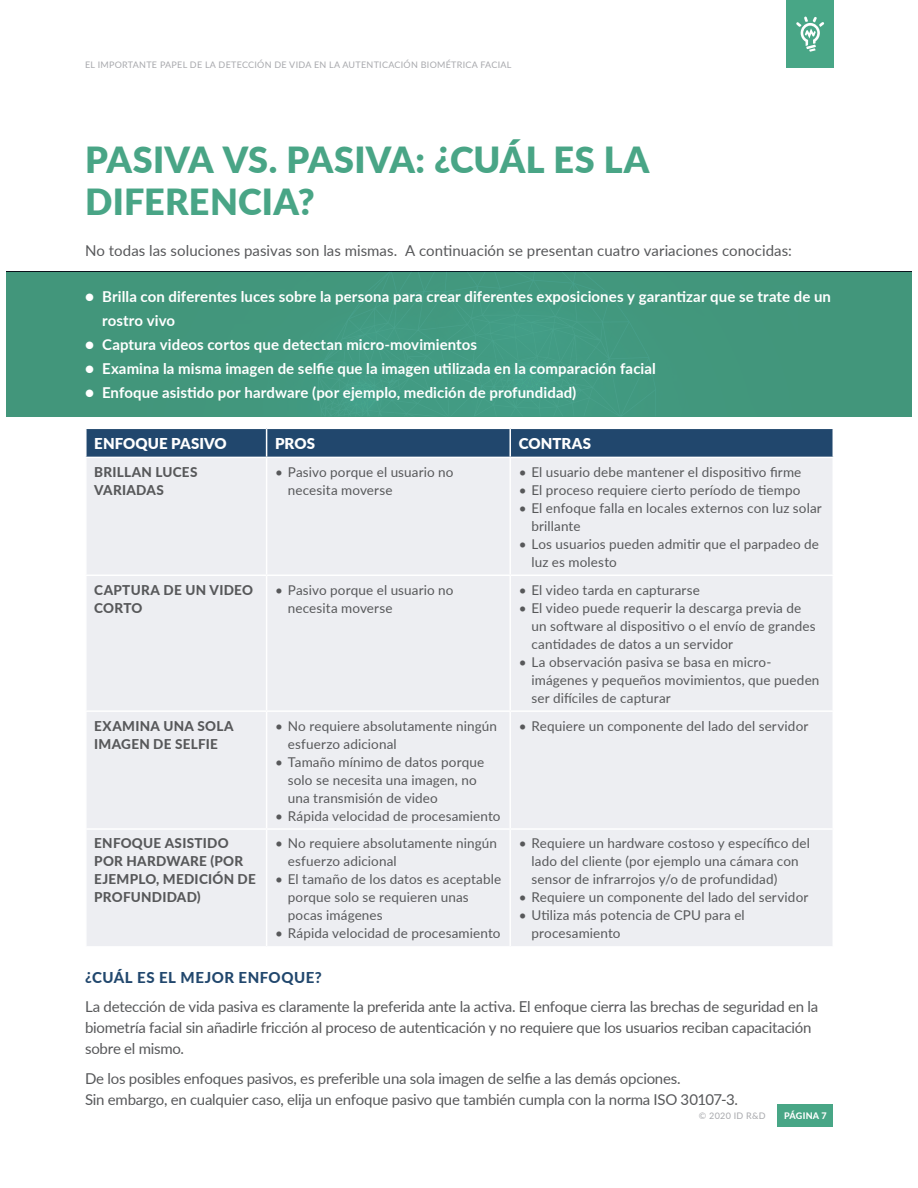
<style>
.page{position:relative;width:918px;height:1188px;background:#fff}
.page>*{position:absolute;margin:0;border:0;box-sizing:border-box;transform-origin:0 0}
.HEADING{font:900 36px/42px "Lato";letter-spacing:.005em;color:#49a586}
.COPY{font:15px/21px "Lato";letter-spacing:-.015em;color:#57585a}
.COPY-2{font:700 15px/24px "Lato";letter-spacing:.01em;color:#fff}
.COPY-3{font:15px "Lato";letter-spacing:.005em;color:#57585a}
.COPY-4{font:900 15px "Lato";letter-spacing:.005em;color:#fff}
.NEW_NEW_SUB{font:800 15px "Lato";letter-spacing:.035em;color:#21476d}
.t1{font:13.5px/18px "Lato";letter-spacing:.01em;color:#57585a}
.COPY-5{font:800 13.5px/18px "Lato";letter-spacing:.02em;color:#57585a}
.t2{font:9px "Lato";letter-spacing:.03em;color:#a8a9ad}
.t3{font:800 9px "Lato";letter-spacing:.03em;color:#fff}
</style>
<div class="page">
<div style="left:786px;top:0;width:48px;height:68px;background:#48a686"></div>
<svg style="left:796px;top:16px;width:29px;height:36px"></svg>
<div style="left:777px;top:1104px;width:56px;height:23px;background:#48a686"></div>
<div style="left:6px;top:272px;width:906px;height:144px;background:#42977c"></div>
<div style="left:87px;top:458px;width:745px;height:488px;background:#edeef2"></div>
<svg style="left:86px;top:428px;width:748px;height:29px;background:#2d5175"></svg>
<hr style="left:266px;top:458px;width:1px;height:117px;background:#fff">
<hr style="left:509px;top:458px;width:2px;height:117px;background:#fff">
<hr style="left:85px;top:575px;width:182px;height:1px;background:#fff">
<hr style="left:267px;top:575px;width:243px;height:1px;background:#fff">
<hr style="left:266px;top:576px;width:1px;height:134px;background:#fff">
<hr style="left:510px;top:575px;width:324px;height:1px;background:#fff">
<hr style="left:509px;top:576px;width:2px;height:134px;background:#fff">
<hr style="left:85px;top:710px;width:182px;height:2px;background:#fff">
<hr style="left:267px;top:710px;width:243px;height:2px;background:#fff">
<hr style="left:266px;top:712px;width:1px;height:116px;background:#fff">
<hr style="left:510px;top:710px;width:324px;height:2px;background:#fff">
<hr style="left:509px;top:712px;width:2px;height:116px;background:#fff">
<hr style="left:85px;top:828px;width:182px;height:2px;background:#fff">
<hr style="left:267px;top:828px;width:243px;height:2px;background:#fff">
<hr style="left:266px;top:830px;width:1px;height:116px;background:#fff">
<hr style="left:510px;top:828px;width:324px;height:2px;background:#fff">
<hr style="left:509px;top:830px;width:2px;height:116px;background:#fff">
<p class="t2" style="left:85px;top:58px;width:428px">EL IMPORTANTE PAPEL DE LA DETECCIÓN DE VIDA EN LA AUTENTICACIÓN BIOMÉTRICA FACIAL</p>
<p class="HEADING" style="left:85px;top:138px;width:566px">PASIVA VS. PASIVA: ¿CUÁL ES LA<br>DIFERENCIA?</p>
<p class="COPY-3" style="left:85px;top:240px;width:708px">No todas las soluciones pasivas son las mismas. A continuación se presentan cuatro variaciones conocidas:</p>
<p class="COPY-2" style="left:102px;top:283px;width:731px;text-indent:-17px">● Brilla con diferentes luces sobre la persona para crear diferentes exposiciones y garantizar que se trate de un rostro vivo</p>
<p class="COPY-2" style="left:85px;top:331px;width:394px">● Captura videos cortos que detectan micro-movimientos</p>
<p class="COPY-2" style="left:85px;top:355px;width:572px">● Examina la misma imagen de selfie que la imagen utilizada en la comparación facial</p>
<p class="COPY-2" style="left:85px;top:379px;width:493px">● Enfoque asistido por hardware (por ejemplo, medición de profundidad)</p>
<p class="COPY-4" style="left:94px;top:432px;width:134px">ENFOQUE PASIVO</p>
<p class="COPY-4" style="left:275px;top:432px;width:41px">PROS</p>
<p class="COPY-4" style="left:519px;top:432px;width:74px">CONTRAS</p>
<p class="COPY-5" style="left:94px;top:462px;width:105px">BRILLAN LUCES<br>VARIADAS</p>
<p class="t1" style="left:288px;top:462px;width:167px;text-indent:-13px">• Pasivo porque el usuario no necesita moverse</p>
<p class="t1" style="left:519px;top:462px;width:284px">• El usuario debe mantener el dispositivo firme</p>
<p class="t1" style="left:519px;top:480px;width:283px">• El proceso requiere cierto período de tiempo</p>
<p class="t1" style="left:531px;top:498px;width:292px;text-indent:-13px">• El enfoque falla en locales externos con luz solar brillante</p>
<p class="t1" style="left:531px;top:534px;width:289px;text-indent:-13px">• Los usuarios pueden admitir que el parpadeo de luz es molesto</p>
<p class="COPY-5" style="left:94px;top:580px;width:160px">CAPTURA DE UN VIDEO<br>CORTO</p>
<p class="t1" style="left:288px;top:580px;width:167px;text-indent:-13px">• Pasivo porque el usuario no necesita moverse</p>
<p class="t1" style="left:519px;top:580px;width:183px">• El video tarda en capturarse</p>
<p class="t1" style="left:531px;top:598px;width:286px;text-indent:-13px">• El video puede requerir la descarga previa de un software al dispositivo o el envío de grandes cantidades de datos a un servidor</p>
<p class="t1" style="left:531px;top:652px;width:290px;text-indent:-13px">• La observación pasiva se basa en micro&shy;imágenes y pequeños movimientos, que pueden ser difíciles de capturar</p>
<p class="COPY-5" style="left:94px;top:716px;width:141px">EXAMINA UNA SOLA<br>IMAGEN DE SELFIE</p>
<p class="t1" style="left:288px;top:716px;width:211px;text-indent:-13px">• No requiere absolutamente ningún esfuerzo adicional</p>
<p class="t1" style="left:288px;top:752px;width:198px;text-indent:-13px">• Tamaño mínimo de datos porque solo se necesita una imagen, no una transmisión de video</p>
<p class="t1" style="left:275px;top:806px;width:227px">• Rápida velocidad de procesamiento</p>
<p class="COPY-5" style="left:94px;top:834px;width:163px">ENFOQUE ASISTIDO<br>POR HARDWARE (POR<br>EJEMPLO, MEDICIÓN DE<br>PROFUNDIDAD)</p>
<p class="t1" style="left:288px;top:834px;width:211px;text-indent:-13px">• No requiere absolutamente ningún esfuerzo adicional</p>
<p class="t1" style="left:288px;top:870px;width:215px;text-indent:-13px">• El tamaño de los datos es aceptable porque solo se requieren unas pocas imágenes</p>
<p class="t1" style="left:275px;top:924px;width:227px">• Rápida velocidad de procesamiento</p>
<p class="t1" style="left:519px;top:716px;width:291px">• Requiere un componente del lado del servidor</p>
<p class="t1" style="left:531px;top:834px;width:280px;text-indent:-13px">• Requiere un hardware costoso y específico del lado del cliente (por ejemplo una cámara con sensor de infrarrojos y/o de profundidad)</p>
<p class="t1" style="left:519px;top:888px;width:291px">• Requiere un componente del lado del servidor</p>
<p class="t1" style="left:531px;top:906px;width:215px;text-indent:-13px">• Utiliza más potencia de CPU para el procesamiento</p>
<p class="NEW_NEW_SUB" style="left:85px;top:966px;width:238px">¿CUÁL ES EL MEJOR ENFOQUE?</p>
<p class="COPY" style="left:85px;top:996px;width:735px">La detección de vida pasiva es claramente la preferida ante la activa. El enfoque cierra las brechas de seguridad en la biometría facial sin añadirle fricción al proceso de autenticación y no requiere que los usuarios reciban capacitación sobre el mismo.</p>
<p class="COPY" style="left:85px;top:1067px;width:655px">De los posibles enfoques pasivos, es preferible una sola imagen de selfie a las demás opciones.<br>Sin embargo, en cualquier caso, elija un enfoque pasivo que también cumpla con la norma ISO 30107-3.</p>
<p class="t2" style="left:699px;top:1109px;width:68px">© 2020 ID R&amp;D</p>
<p class="t3" style="left:784px;top:1109px;width:44px">PÁGINA 7</p>
</div>
